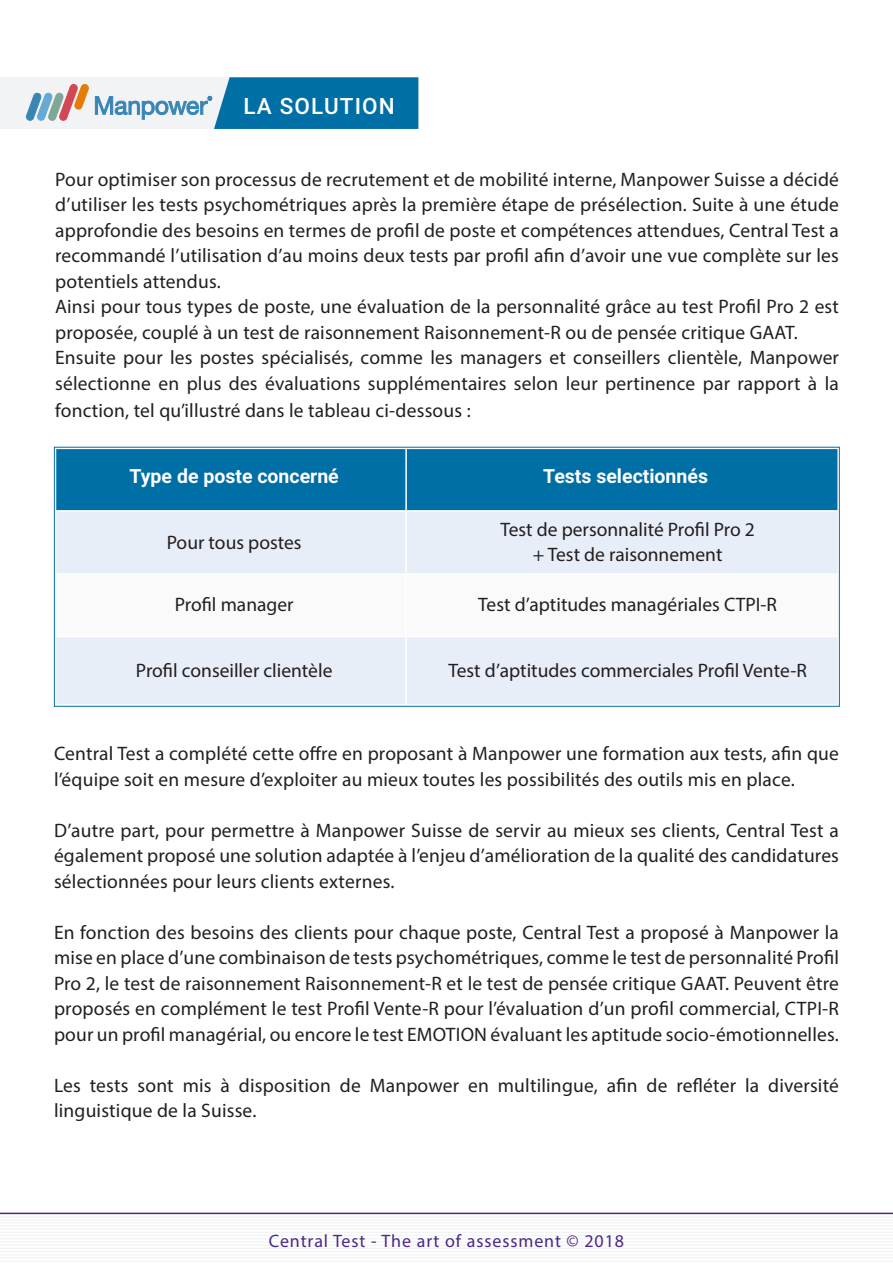
<style>
.page{position:relative;width:893px;height:1263px;background:#fff}
.page>*{position:absolute;margin:0;border:0;box-sizing:border-box;transform-origin:0 0}
.t1{font:500 22.5px "Roboto";letter-spacing:.05em;color:#fff}
.t2{font:19.5px/25.5px "Myriad Pro";letter-spacing:.01em;color:#231f20;text-align:justify}
.t3{font:700 19.5px "Roboto";color:#fff}
.t4{font:18px "Myriad Pro";letter-spacing:.05em;color:#4d2884}
</style>
<div class="page">
<hr style="left:0;top:1216px;width:893px;height:1px;background:#f2f3f4">
<hr style="left:0;top:1219px;width:893px;height:2px;background:#f2f3f4">
<hr style="left:0;top:1222px;width:893px;height:1px;background:#f2f3f4">
<hr style="left:0;top:1225px;width:893px;height:1px;background:#f2f3f4">
<hr style="left:0;top:1228px;width:893px;height:1px;background:#f2f3f4">
<hr style="left:0;top:1232px;width:893px;height:1px;background:#f2f3f4">
<hr style="left:0;top:1235px;width:893px;height:1px;background:#f2f3f4">
<hr style="left:0;top:1238px;width:893px;height:1px;background:#f2f3f4">
<hr style="left:0;top:1241px;width:893px;height:1px;background:#f2f3f4">
<hr style="left:0;top:1244px;width:893px;height:2px;background:#f2f3f4">
<hr style="left:0;top:1247px;width:893px;height:2px;background:#f2f3f4">
<hr style="left:0;top:1251px;width:893px;height:1px;background:#f2f3f4">
<hr style="left:0;top:1254px;width:893px;height:1px;background:#f2f3f4">
<hr style="left:0;top:1257px;width:893px;height:1px;background:#f2f3f4">
<hr style="left:0;top:1260px;width:893px;height:2px;background:#f2f3f4">
<hr style="left:0;top:1212px;width:893px;height:2px;background:#4d2884">
<div style="left:56px;top:449px;width:781px;height:61px;background:#006fa6"></div>
<div style="left:56px;top:512px;width:781px;height:192px;background:#e8eef8"></div>
<svg style="left:56px;top:575px;width:781px;height:61px"></svg>
<div style="left:406px;top:636px;width:432px;height:69px;background:#e8eef8"></div>
<hr style="left:405px;top:449px;width:2px;height:61px;background:#fff">
<hr style="left:405px;top:512px;width:2px;height:61px;background:#fff">
<hr style="left:55px;top:573px;width:351px;height:2px;background:#fff">
<hr style="left:406px;top:573px;width:433px;height:2px;background:#fff">
<hr style="left:405px;top:575px;width:2px;height:61px;background:#fff">
<hr style="left:55px;top:636px;width:351px;height:1px;background:#fff">
<hr style="left:406px;top:636px;width:433px;height:1px;background:#fff">
<hr style="left:405px;top:637px;width:2px;height:67px;background:#fff">
<hr style="left:837px;top:637px;width:2px;height:67px;background:#fff">
<hr style="left:406px;top:704px;width:433px;height:2px;background:#fff">
<div style="left:54px;top:447px;width:786px;height:260px;border:1px solid #006fa6"></div>
<div style="left:0;top:77px;width:365px;height:52px;background:#f2f3f4"></div>
<svg style="left:26px;top:84px;width:62px;height:37px"></svg>
<svg style="left:95px;top:77px;width:323px;height:52px"></svg>
<p class="t1" style="left:243px;top:90px;width:153px">LA SOLUTION</p>
<p class="t2" style="left:55px;top:166px;width:785px">Pour optimiser son processus de recrutement et de mobilité interne, Manpower Suisse a décidé d’utiliser les tests psychométriques après la première étape de présélection. Suite à une étude approfondie des besoins en termes de profil de poste et compétences attendues, Central Test a recommandé l’utilisation d’au moins deux tests par profil afin d’avoir une vue complète sur les potentiels attendus.</p>
<p class="t2" style="left:55px;top:294px;width:785px">Ainsi pour tous types de poste, une évaluation de la personnalité grâce au test Profil Pro 2 est proposée, couplé à un test de raisonnement Raisonnement-R ou de pensée critique GAAT.</p>
<p class="t2" style="left:55px;top:344px;width:785px;line-height:26.2px">Ensuite pour les postes spécialisés, comme les managers et conseillers clientèle, Manpower sélectionne en plus des évaluations supplémentaires selon leur pertinence par rapport à la fonction, tel qu’illustré dans le tableau ci-dessous :</p>
<p class="t3" style="left:130px;top:462px;width:211px">Type de poste concerné</p>
<p class="t3" style="left:543px;top:462px;width:166px">Tests selectionnés</p>
<p class="t2" style="left:167px;top:529px;width:136px">Pour tous postes</p>
<p class="t2" style="left:500px;top:516px;width:256px">Test de personnalité Profil Pro 2</p>
<p class="t2" style="left:533px;top:542px;width:191px">+ Test de raisonnement</p>
<p class="t2" style="left:175px;top:592px;width:120px">Profil manager</p>
<p class="t2" style="left:478px;top:592px;width:300px">Test d’aptitudes managériales CTPI-R</p>
<p class="t2" style="left:136px;top:657px;width:198px">Profil conseiller clientèle</p>
<p class="t2" style="left:448px;top:657px;width:360px">Test d’aptitudes commerciales Profil Vente-R</p>
<p class="t2" style="left:54px;top:741px;width:786px">Central Test a complété cette offre en proposant à Manpower une formation aux tests, afin que l’équipe soit en mesure d’exploiter au mieux toutes les possibilités des outils mis en place.</p>
<p class="t2" style="left:54px;top:817px;width:786px">D’autre part, pour permettre à Manpower Suisse de servir au mieux ses clients, Central Test a également proposé une solution adaptée à l’enjeu d’amélioration de la qualité des candidatures sélectionnées pour leurs clients externes.</p>
<p class="t2" style="left:54px;top:919px;width:786px">En fonction des besoins des clients pour chaque poste, Central Test a proposé à Manpower la mise en place d’une combinaison de tests psychométriques, comme le test de personnalité Profil Pro 2, le test de raisonnement Raisonnement-R et le test de pensée critique GAAT. Peuvent être proposés en complément le test Profil Vente-R pour l’évaluation d’un profil commercial, CTPI-R pour un profil managérial, ou encore le test EMOTION évaluant les aptitude socio-émotionnelles.</p>
<p class="t2" style="left:54px;top:1072px;width:786px">Les tests sont mis à disposition de Manpower en multilingue, afin de refléter la diversité linguistique de la Suisse.</p>
<p class="t4" style="left:269px;top:1229px;width:357px">Central Test - The art of assessment © 2018</p>
</div>
